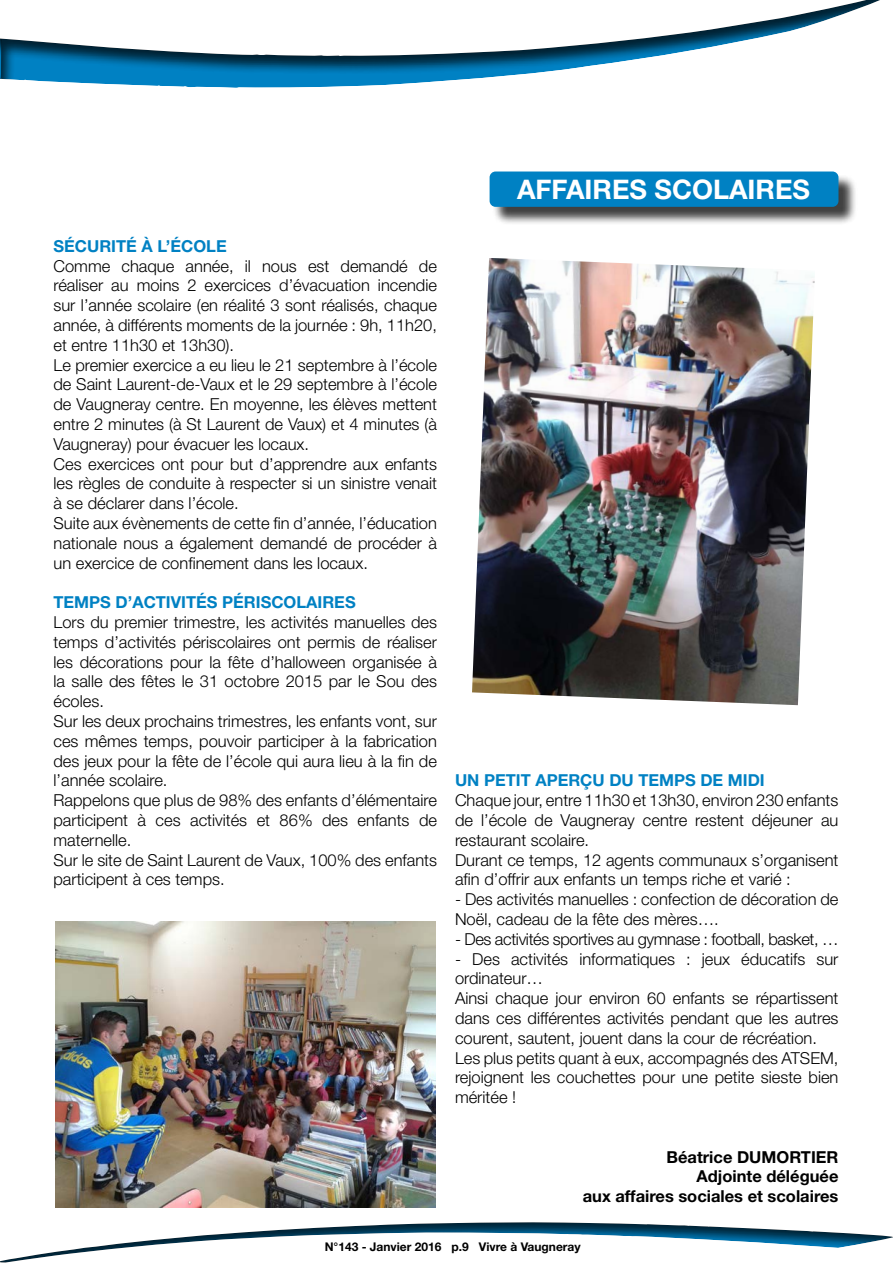
<style>
.page{position:relative;width:893px;height:1263px;background:#fff}
.page>*{position:absolute;margin:0;border:0;box-sizing:border-box;transform-origin:0 0}
.t1{font:700 27px "Helvetica Neue LT Std";color:#fff}
.t2{font:300 16.5px/19.8px "Helvetica Neue LT Std";color:#000}
.t3{font:700 16.5px "Helvetica Neue LT Std";color:#0081c3}
.t4{font:700 16.5px/19.8px "Helvetica Neue LT Std";color:#000;text-align:right}
.t5{font:300 16.5px "Helvetica Neue LT Std";letter-spacing:-.02em;color:#000}
.t6{font:700 12px "Helvetica Neue LT Std";color:#000}
</style>
<div class="page">
<svg style="left:45px;top:0;width:835px;height:88px"></svg>
<div style="left:0;top:0;width:45px;height:324px;background:#000;opacity:.75"></div>
<svg style="left:366px;top:1222px;width:527px;height:26px"></svg>
<svg style="left:0;top:921px;width:366px;height:342px"></svg>
<div style="left:492px;top:174px;width:365px;height:51px;background:#000;opacity:.75"></div>
<div style="left:490px;top:171px;width:348px;height:36px;background:#0081c3;border-radius:6px"></div>
<img style="left:472px;top:258px;width:343px;height:447px">
<img style="left:55px;top:922px;width:380px;height:285px">
<p class="t3" style="left:54px;top:236px;width:175px">SÉCURITÉ À L’ÉCOLE</p>
<p class="t2" style="left:54px;top:255px;width:385px">Comme chaque année, il nous est demandé de réaliser au moins 2 exercices d’évacuation incendie sur l’année scolaire (en réalité 3 sont réalisés, chaque année, à différents moments de la journée : 9h, 11h20, et entre 11h30 et 13h30).<br>Le premier exercice a eu lieu le 21 septembre à l’école de Saint Laurent-de-Vaux et le 29 septembre à l’école de Vaugneray centre. En moyenne, les élèves mettent entre 2 minutes (à St Laurent de Vaux) et 4 minutes (à Vaugneray) pour évacuer les locaux.<br>Ces exercices ont pour but d’apprendre aux enfants les règles de conduite à respecter si un sinistre venait à se déclarer dans l’école.<br>Suite aux évènements de cette fin d’année, l’éducation nationale nous a également demandé de procéder à un exercice de confinement dans les locaux.</p>
<p class="t3" style="left:54px;top:592px;width:304px">TEMPS D’ACTIVITÉS PÉRISCOLAIRES</p>
<p class="t2" style="left:54px;top:612px;width:385px">Lors du premier trimestre, les activités manuelles des temps d’activités périscolaires ont permis de réaliser les décorations pour la fête d’halloween organisée à la salle des fêtes le 31 octobre 2015 par le Sou des écoles.<br>Sur les deux prochains trimestres, les enfants vont, sur ces mêmes temps, pouvoir participer à la fabrication des jeux pour la fête de l’école qui aura lieu à la fin de l’année scolaire.<br>Rappelons que plus de 98% des enfants d’élémentaire participent à ces activités et 86% des enfants de maternelle.<br>Sur le site de Saint Laurent de Vaux, 100% des enfants participent à ces temps.</p>
<h1 class="t1" style="left:517px;top:172px;width:295px">AFFAIRES SCOLAIRES</h1>
<p class="t3" style="left:455px;top:770px;width:311px">UN PETIT APERÇU DU TEMPS DE MIDI</p>
<p class="t2" style="left:455px;top:790px;width:385px">Chaque jour, entre 11h30 et 13h30, environ 230 enfants de l’école de Vaugneray centre restent déjeuner au restaurant scolaire.<br>Durant ce temps, 12 agents communaux s’organisent afin d’offrir aux enfants un temps riche et varié :</p>
<p class="t2" style="left:455px;top:889px;width:385px">- Des activités manuelles : confection de décoration de<br>Noël, cadeau de la fête des mères….</p>
<p class="t5" style="left:455px;top:929px;width:385px">- Des activités sportives au gymnase : football, basket, …</p>
<p class="t2" style="left:455px;top:948px;width:385px">- Des activités informatiques : jeux éducatifs sur ordinateur…<br>Ainsi chaque jour environ 60 enfants se répartissent dans ces différentes activités pendant que les autres courent, sautent, jouent dans la cour de récréation.<br>Les plus petits quant à eux, accompagnés des ATSEM, rejoignent les couchettes pour une petite sieste bien méritée !</p>
<p class="t4" style="left:583px;top:1146px;width:257px">Béatrice DUMORTIER<br>Adjointe déléguée<br>aux affaires sociales et scolaires</p>
<p class="t6" style="left:325px;top:1239px;width:258px">N°143 - Janvier 2016 p.9 Vivre à Vaugneray</p>
</div>
